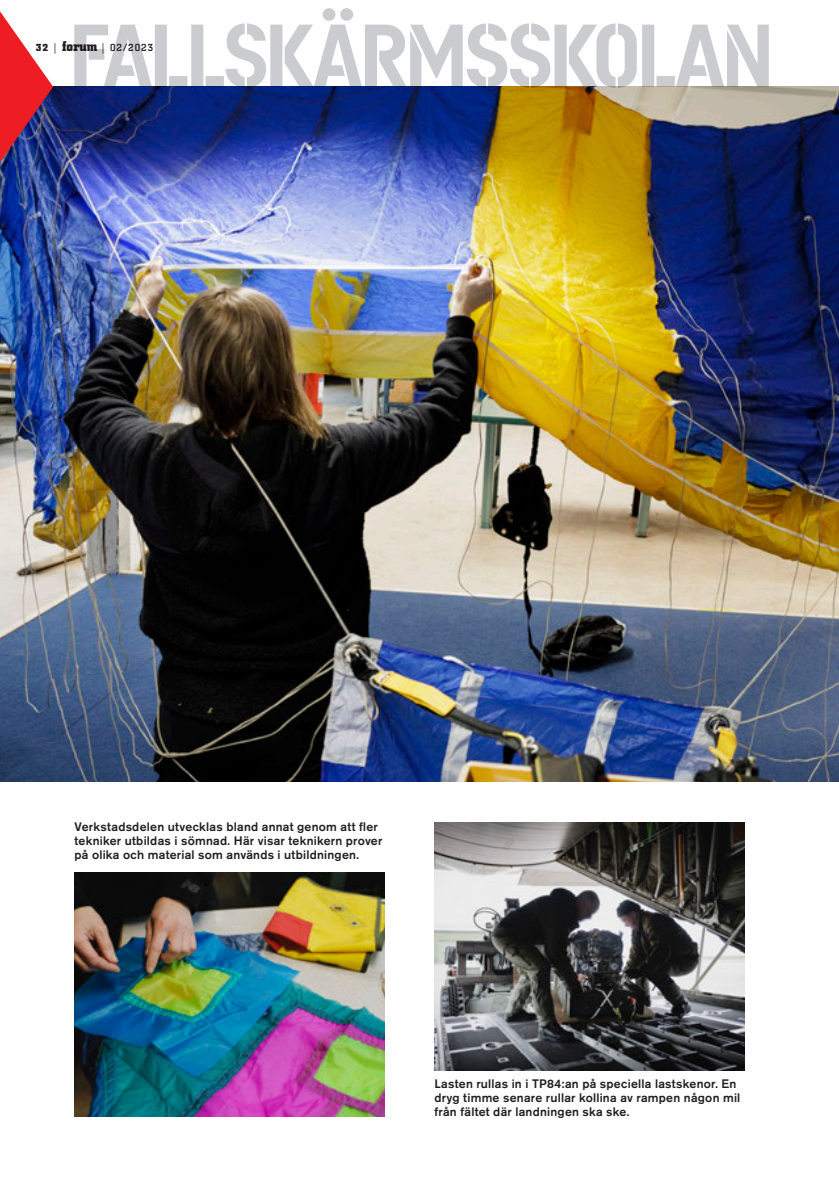
<style>
.page{position:relative;width:839px;height:1191px;background:#fff}
.page>*{position:absolute;margin:0;border:0;box-sizing:border-box;transform-origin:0 0}
.t1{font:87.5px "Forsvarsmakten Sans Stencil";letter-spacing:-.065em;color:#cbcccf}
.Bröd_Forum_Charter_8{font:500 12.25px/14px "Akzidenz Grotesk Pro";letter-spacing:.02em;color:#231f20}
.t2{font:500 10.5px "City Pro";letter-spacing:.1em;color:#231f20}
.s1{font-weight:700}
.s2{font-family:"Charter ITC Std";font-weight:400}
.s3{font-weight:700;font-size:14px}
</style>
<div class="page">
<img style="left:0;top:87px;width:838px;height:694px">
<img style="left:434px;top:822px;width:310px;height:248px">
<img style="left:74px;top:872px;width:310px;height:244px">
<svg style="left:0;top:11px;width:53px;height:151px"></svg>
<h1 class="t1" style="left:67px;top:1px;width:709px">FALLSKÄRMSSKOLAN</h1>
<p class="t2" style="left:36px;top:41px;width:119px"><span class="s1">32</span> <span class="s2">|</span> <span class="s3">forum</span> <span class="s2">|</span> 02/2023</p>
<p class="Bröd_Forum_Charter_8" style="left:74px;top:820px;width:309px">Verkstadsdelen utvecklas bland annat genom att fler tekniker utbildas i sömnad. Här visar teknikern prover på olika och material som används i utbildningen.</p>
<p class="Bröd_Forum_Charter_8" style="left:434px;top:1076px;width:307px">Lasten rullas in i TP84:an på speciella lastskenor. En dryg timme senare rullar kollina av rampen någon mil från fältet där landningen ska ske.</p>
</div>
